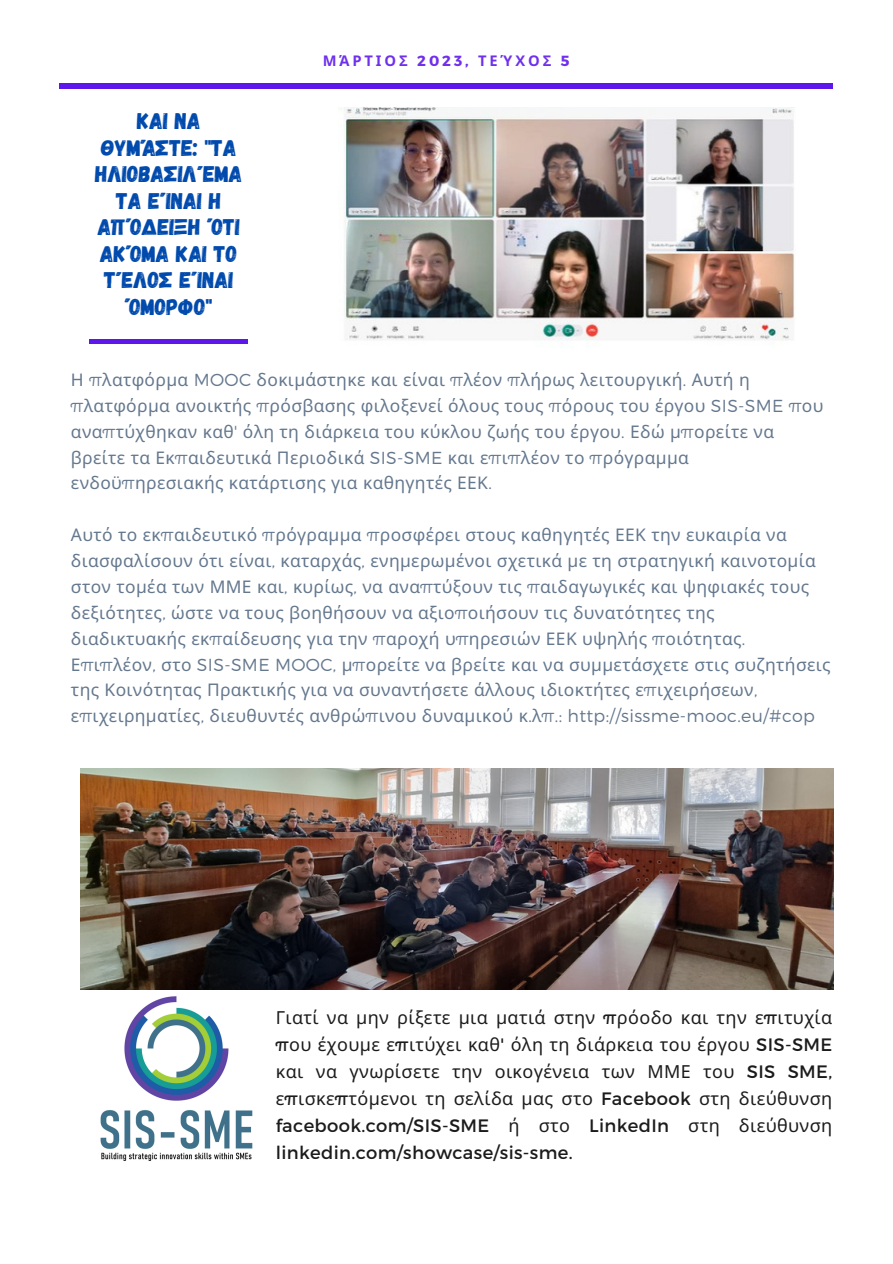
<style>
.page{position:relative;width:893px;height:1264px;background:#fff}
.page>*{position:absolute;margin:0;border:0;box-sizing:border-box;transform-origin:0 0}
.t1{font:22.5px/26.4px "Gagalin";color:#004aad;text-align:center}
.t2{font:18px/27px "Noto Sans";letter-spacing:.02em;color:#000;text-align:justify}
.t3{font:18px/27px "Montserrat";letter-spacing:.02em;color:#000}
.t4{font:17.4px/25.8px "Noto Sans";letter-spacing:.02em;color:#516780}
.t5{font:700 14.7px "Noto Sans";letter-spacing:.2em;color:#5e17eb}
.s1{font-family:"Montserrat"}
.s2{font-family:"Montserrat";font-weight:300}
.s3{font-family:"Noto Sans"}
</style>
<div class="page">
<div style="left:59px;top:83px;width:774px;height:6px;background:#5e17eb"></div>
<img style="left:80px;top:949px;width:226px;height:212px">
<hr style="left:89px;top:339px;width:159px;height:4px;background:#5e17eb">
<img style="left:339px;top:108px;width:457px;height:233px">
<img style="left:81px;top:768px;width:752px;height:221px">
<p class="t1" style="left:95px;top:107px;width:149px">Και να θυμάστε: "τα ηλιοβασιλέμα τα είναι η απόδειξη ότι ακόμα και το τέλος είναι όμορφο"</p>
<p class="t5" style="left:322px;top:50px;width:249px">ΜΆΡΤΙΟΣ <span class="s1">2023,</span> ΤΕΎΧΟΣ <span class="s1">5</span></p>
<p class="t4" style="left:71px;top:366px;width:754px">Η <span class="s2">π</span>λατφόρμα <span class="s2">MOOC</span> δοκιμάστηκε και είναι <span class="s2">π</span>λέον <span class="s2">π</span>λήρως λειτουργική<span class="s2">.</span> Αυτή η <span class="s2">π</span>λατφόρμα ανοικτής <span class="s2">π</span>ρόσβασης φιλοξενεί όλους τους <span class="s2">π</span>όρους του έργου <span class="s2">SIS-SME π</span>ου ανα<span class="s2">π</span>τύχθηκαν καθ<span class="s2">'</span> όλη τη διάρκεια του κύκλου ζωής του έργου<span class="s2">.</span> Εδώ μ<span class="s2">π</span>ορείτε να βρείτε τα Εκ<span class="s2">π</span>αιδευτικά Περιοδικά <span class="s2">SIS-SME</span> και ε<span class="s2">π</span>ι<span class="s2">π</span>λέον το <span class="s2">π</span>ρόγραμμα ενδοϋ<span class="s2">π</span>ηρεσιακής κατάρτισης για καθηγητές ΕΕΚ<span class="s2">.</span></p>
<p class="t4" style="left:71px;top:521px;width:761px">Αυτό το εκ<span class="s2">π</span>αιδευτικό <span class="s2">π</span>ρόγραμμα <span class="s2">π</span>ροσφέρει στους καθηγητές ΕΕΚ την ευκαιρία να διασφαλίσουν ότι είναι<span class="s2">,</span> καταρχάς<span class="s2">,</span> ενημερωμένοι σχετικά με τη στρατηγική καινοτομία στον τομέα των ΜΜΕ και<span class="s2">,</span> κυρίως<span class="s2">,</span> να ανα<span class="s2">π</span>τύξουν τις <span class="s2">π</span>αιδαγωγικές και ψηφιακές τους δεξιότητες<span class="s2">,</span> ώστε να τους βοηθήσουν να αξιο<span class="s2">π</span>οιήσουν τις δυνατότητες της διαδικτυακής εκ<span class="s2">π</span>αίδευσης για την <span class="s2">π</span>αροχή υ<span class="s2">π</span>ηρεσιών ΕΕΚ υψηλής <span class="s2">π</span>οιότητας<span class="s2">.<br></span>Ε<span class="s2">π</span>ι<span class="s2">π</span>λέον<span class="s2">,</span> στο <span class="s2">SIS-SME MOOC,</span> μ<span class="s2">π</span>ορείτε να βρείτε και να συμμετάσχετε στις συζητήσεις της Κοινότητας Πρακτικής για να συναντήσετε άλλους ιδιοκτήτες ε<span class="s2">π</span>ιχειρήσεων<span class="s2">, </span>ε<span class="s2">π</span>ιχειρηματίες<span class="s2">,</span> διευθυντές ανθρώ<span class="s2">π</span>ινου δυναμικού κ<span class="s2">.</span>λ<span class="s2">π.: http://sissme-mooc.eu/#cop</span></p>
<p class="t2" style="left:276px;top:1003px;width:558px">Γιατί να μην ρίξετε μια ματιά στην <span class="s1">π</span>ρόοδο και την ε<span class="s1">π</span>ιτυχία <span class="s1">π</span>ου έχουμε ε<span class="s1">π</span>ιτύχει καθ<span class="s1">'</span> όλη τη διάρκεια του έργου <span class="s1">SIS-SME </span>και να γνωρίσετε την οικογένεια των ΜΜΕ του <span class="s1">SIS SME, </span>ε<span class="s1">π</span>ισκε<span class="s1">π</span>τόμενοι τη σελίδα μας στο <span class="s1">Facebook</span> στη διεύθυνση</p>
<p class="t3" style="left:276px;top:1111px;width:558px">facebook.com/SIS-SME <span class="s3">ή στο</span> LinkedIn <span class="s3">στη διεύθυνση </span>linkedin.com/showcase/sis-sme.</p>
</div>
